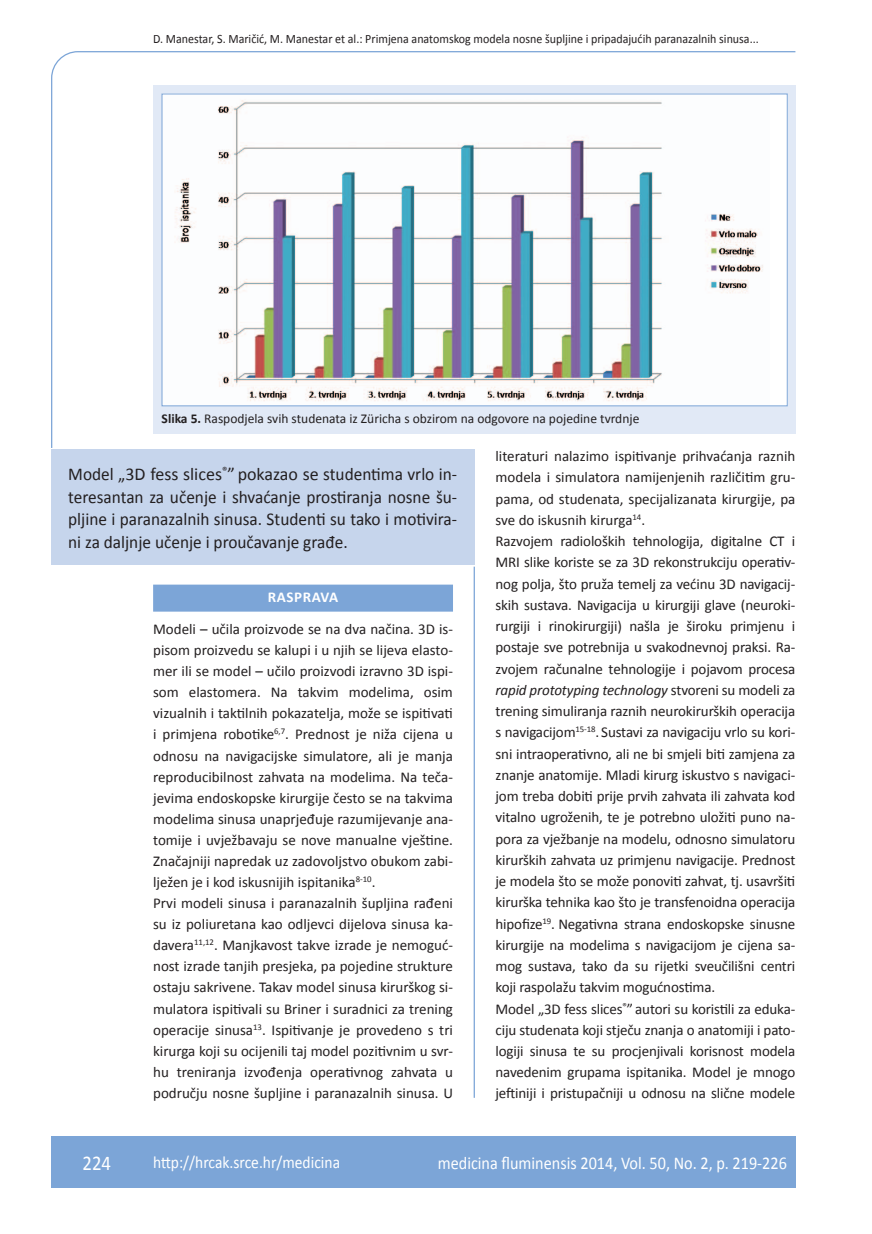
<style>
.page{position:relative;width:872px;height:1234px;background:#fff}
.page>*{position:absolute;margin:0;border:0;box-sizing:border-box;transform-origin:0 0}
.t1{font:21px "Calibri";color:#fff;scale:.9 1}
.t2{font:18px/22.5px "Calibri";color:#231f20;text-align:justify;scale:.96 1}
.t3{font:18px "Calibri";color:#fff;scale:.9 1}
.t4{font:17.25px "Calibri";color:#fff;scale:.9 1}
.t5{font:15px/21.1px "Calibri";letter-spacing:-.01em;color:#231f20}
.t6{font:700 15px "Calibri";letter-spacing:.04em;color:#fff}
.t7{font:13.5px "Calibri";color:#231f20}
.t8{font:12.75px "Calibri";color:#231f20;scale:.94 1}
.s1{font-weight:700}
.s2{font-style:italic}
</style>
<div class="page">
<svg style="left:51px;top:51px;width:745px;height:397px"></svg>
<hr style="left:473px;top:566px;width:2px;height:531px;background:#7ca5d7">
<div style="left:51px;top:1135px;width:744px;height:51px;background:#7ca5d7"></div>
<div style="left:153px;top:584px;width:300px;height:27px;background:#7ca5d7"></div>
<div style="left:153px;top:85px;width:642px;height:349px;background:#e1e9f6"></div>
<div style="left:162px;top:94px;width:625px;height:312px;background:#fff"></div>
<img style="left:175px;top:100px;width:588px;height:301px">
<div style="left:51px;top:449px;width:423px;height:116px;background:#c6d5ec"></div>
<p class="t8" style="left:153px;top:30px;width:646px">D. Manestar, S. Maričić, M. Manestar et al.: Primjena anatomskog modela nosne šupljine i pripadajućih paranazalnih sinusa...</p>
<p class="t7" style="left:162px;top:410px;width:479px"><span class="s1">Slika 5.</span> Raspodjela svih studenata iz Züricha s obzirom na odgovore na pojedine tvrdnje</p>
<p class="t2" style="left:68px;top:462px;width:407px">Model „3D fess slices<sup>®</sup>” pokazao se studentima vrlo in&shy;teresantan za učenje i shvaćanje prostiranja nosne šu&shy;pljine i paranazalnih sinusa. Studenti su tako i motivira&shy;ni za daljnje učenje i proučavanje građe.</p>
<p class="t6" style="left:268px;top:587px;width:72px">RASPRAVA</p>
<p class="t5" style="left:153px;top:617px;width:301px">Modeli – učila proizvode se na dva načina. 3D is&shy;pisom proizvedu se kalupi i u njih se lijeva elasto&shy;mer ili se model – učilo proizvodi izravno 3D ispi&shy;som elastomera. Na takvim modelima, osim vizualnih i taktilnih pokazatelja, može se ispitivati i primjena robotike<sup>6,7</sup>. Prednost je niža cijena u odnosu na navigacijske simulatore, ali je manja reproducibilnost zahvata na modelima. Na teča&shy;jevima endoskopske kirurgije često se na takvima modelima sinusa unaprjeđuje razumijevanje ana&shy;tomije i uvježbavaju se nove manualne vještine.<br>Značajniji napredak uz zadovoljstvo obukom zabi&shy;lježen je i kod iskusnijih ispitanika<sup>8-10</sup>.<br>Prvi modeli sinusa i paranazalnih šupljina rađeni su iz poliuretana kao odljevci dijelova sinusa ka&shy;davera<sup>11,12</sup>. Manjkavost takve izrade je nemoguć&shy;nost izrade tanjih presjeka, pa pojedine strukture ostaju sakrivene. Takav model sinusa kirurškog si&shy;mulatora ispitivali su Briner i suradnici za trening operacije sinusa<sup>13</sup>. Ispitivanje je provedeno s tri kirurga koji su ocijenili taj model pozitivnim u svr&shy;hu treniranja izvođenja operativnog zahvata u području nosne šupljine i paranazalnih sinusa. U</p>
<p class="t5" style="left:495px;top:444px;width:301px">literaturi nalazimo ispitivanje prihvaćanja raznih modela i simulatora namijenjenih različitim gru&shy;pama, od studenata, specijalizanata kirurgije, pa sve do iskusnih kirurga<sup>14</sup>.<br>Razvojem radioloških tehnologija, digitalne CT i MRI slike koriste se za 3D rekonstrukciju operativ&shy;nog polja, što pruža temelj za većinu 3D navigacij&shy;skih sustava. Navigacija u kirurgiji glave (neuroki&shy;rurgiji i rinokirurgiji) našla je široku primjenu i postaje sve potrebnija u svakodnevnoj praksi. Ra&shy;zvojem računalne tehnologije i pojavom procesa <span class="s2">rapid prototyping technology</span> stvoreni su modeli za trening simuliranja raznih neurokirurških operacija s navigacijom<sup>15-18</sup>. Sustavi za navigaciju vrlo su kori&shy;sni intraoperativno, ali ne bi smjeli biti zamjena za znanje anatomije. Mladi kirurg iskustvo s navigaci&shy;jom treba dobiti prije prvih zahvata ili zahvata kod vitalno ugroženih, te je potrebno uložiti puno na&shy;pora za vježbanje na modelu, odnosno simulatoru kirurških zahvata uz primjenu navigacije. Prednost je modela što se može ponoviti zahvat, tj. usavršiti kirurška tehnika kao što je transfenoidna operacija hipofize<sup>19</sup>. Negativna strana endoskopske sinusne kirurgije na modelima s navigacijom je cijena sa&shy;mog sustava, tako da su rijetki sveučilišni centri koji raspolažu takvim mogućnostima.<br>Model „3D fess slices<sup>®</sup>” autori su koristili za eduka&shy;ciju studenata koji stječu znanja o anatomiji i pato&shy;logiji sinusa te su procjenjivali korisnost modela navedenim grupama ispitanika. Model je mnogo jeftiniji i pristupačniji u odnosu na slične modele</p>
<h1 class="t1" style="left:82px;top:1149px;width:33px">224</h1>
<p class="t4" style="left:153px;top:1150px;width:209px">http://hrcak.srce.hr/medicina</p>
<p class="t3" style="left:438px;top:1151px;width:389px">medicina fluminensis 2014, Vol. 50, No. 2, p. 219-226</p>
</div>
